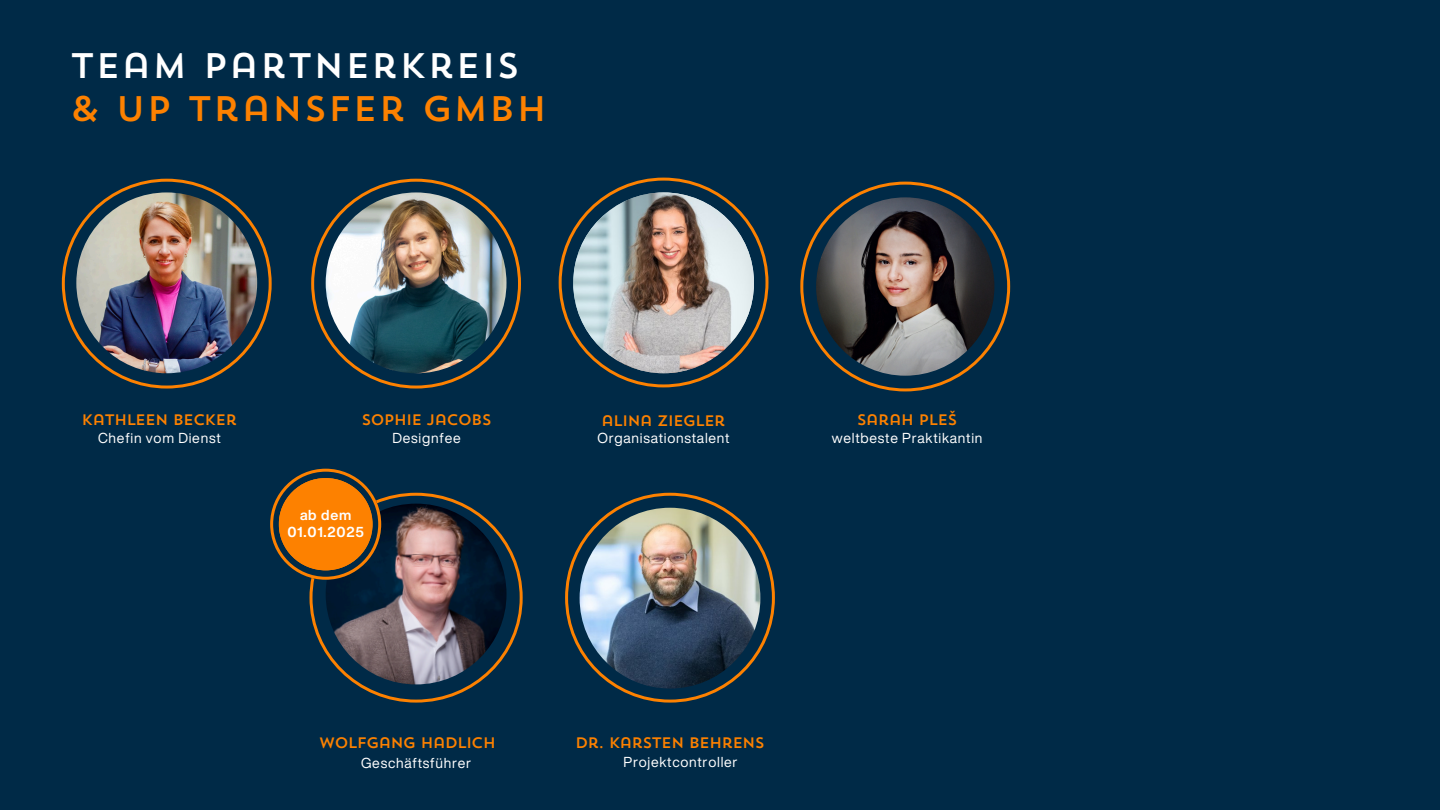
<style>
.page{position:relative;width:1440px;height:810px;background:#002a47}
.page>*{position:absolute;margin:0;border:0;box-sizing:border-box;transform-origin:0 0}
.t1{font:35.4px/43.5px "Trend Sans One";letter-spacing:.01em;color:#fff}
.t2{font:15.1px "Trend Sans One";letter-spacing:-.07em;color:#fd8100}
.t3{font:14.1px "Helvetica Now Display";letter-spacing:.05em;color:#fff}
.t4{font:700 14.1px/17.2px "Helvetica Now Display";letter-spacing:.05em;color:#fff;text-align:center}
.s1{color:#fd8100}
</style>
<div class="page">
<img style="left:62px;top:179px;width:210px;height:210px">
<img style="left:311px;top:179px;width:210px;height:210px">
<svg style="left:270px;top:469px;width:253px;height:234px"></svg>
<img style="left:565px;top:493px;width:210px;height:210px">
<svg style="left:800px;top:182px;width:210px;height:209px"></svg>
<img style="left:816px;top:197px;width:178px;height:179px;border-radius:50%">
<svg style="left:559px;top:178px;width:210px;height:209px"></svg>
<img style="left:573px;top:192px;width:181px;height:181px;border-radius:50%">
<p class="t1" style="left:70px;top:47px;width:479px">TEAM PARTNERKREIS <span class="s1">&amp; UP TRANSFER GMBH</span></p>
<p class="t2" style="left:82px;top:413px;width:157px">KATHLEEN BECKER</p>
<p class="t2" style="left:361px;top:413px;width:132px">SOPHIE JACOBS</p>
<p class="t2" style="left:601px;top:414px;width:126px">ALINA ZIEGLER</p>
<p class="t2" style="left:857px;top:413px;width:102px">SARAH PLEŠ</p>
<p class="t3" style="left:98px;top:427px;width:124px">Chefin vom Dienst</p>
<p class="t3" style="left:392px;top:427px;width:70px">Designfee</p>
<p class="t3" style="left:597px;top:428px;width:134px">Organisationstalent</p>
<p class="t3" style="left:832px;top:427px;width:152px">weltbeste Praktikantin</p>
<p class="t4" style="left:287px;top:506px;width:78px">ab dem<br>01.01.2025</p>
<p class="t2" style="left:319px;top:737px;width:179px">WOLFGANG HADLICH</p>
<p class="t2" style="left:575px;top:737px;width:191px">DR. KARSTEN BEHRENS</p>
<h2 class="t3" style="left:361px;top:753px;width:112px">Geschäftsführer</h2>
<p class="t3" style="left:623px;top:751px;width:116px">Projektcontroller</p>
</div>
